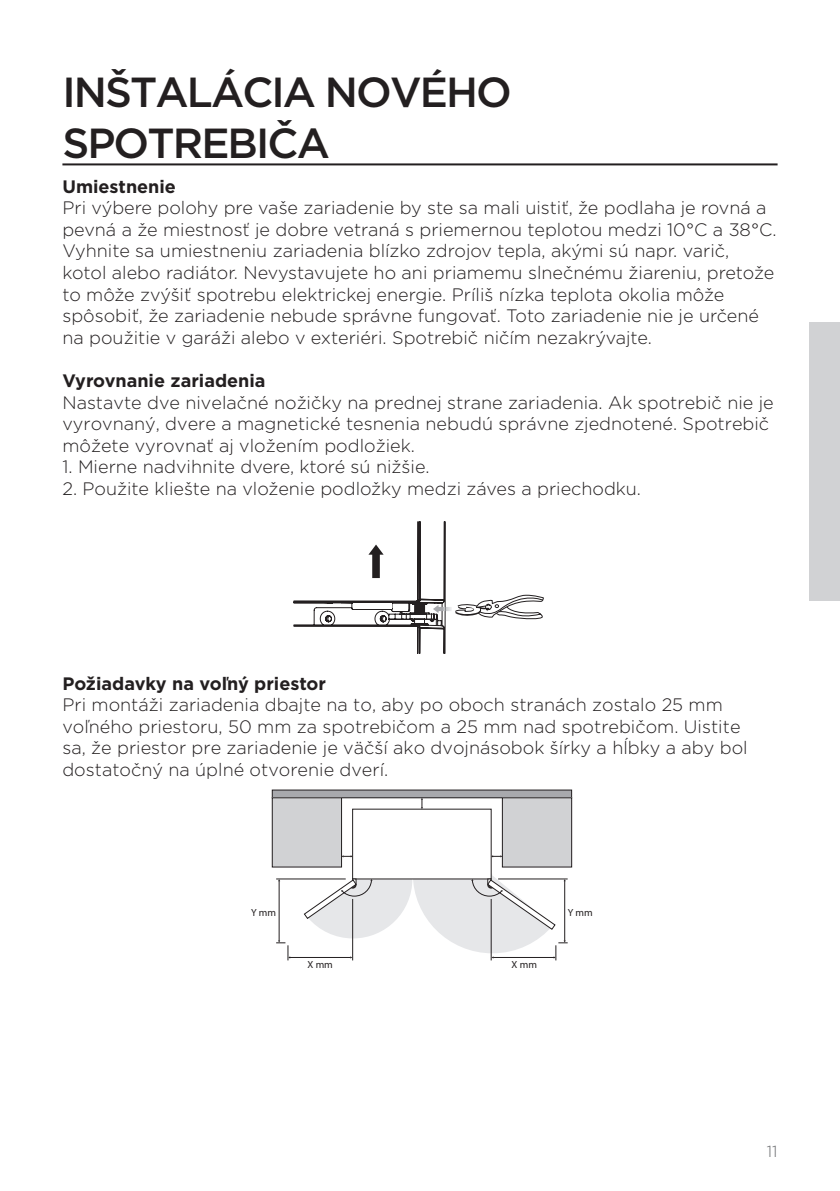
<style>
.page{position:relative;width:840px;height:1191px;background:#fff}
.page>*{position:absolute;margin:0;border:0;box-sizing:border-box;transform-origin:0 0}
.glavni_naslov{font:500 42px/50.4px "Gotham";letter-spacing:-.045em;color:#231f20}
.seznam{font:300 18px/21.6px "Gotham";color:#231f20}
.besedilo{font:300 18px/21.6px "Gotham";color:#231f20}
.seznam-2{font:700 18px "Gotham";color:#231f20}
.t1{font:300 16px "Gotham";color:#6c6d70}
.t2{font:10.4px "Myriad Pro";color:#231f20}
</style>
<div class="page">
<div style="left:808px;top:322px;width:31px;height:279px;background:#d1d2d4"></div>
<hr style="left:62px;top:163px;width:715px;height:2px;background:#231f20">
<svg style="left:455px;top:594px;width:88px;height:26px"></svg>
<svg style="left:293px;top:521px;width:152px;height:132px"></svg>
<img style="left:432px;top:604px;width:19px;height:9px">
<div style="left:272px;top:790px;width:299px;height:8px;background:#a8a9ad"></div>
<div style="left:272px;top:798px;width:69px;height:69px;background:#d1d2d4"></div>
<div style="left:272px;top:797px;width:70px;height:70px;border:1px solid #231f20"></div>
<hr style="left:290px;top:957px;width:60px;height:1px;background:#231f20">
<hr style="left:278px;top:881px;width:1px;height:60px;background:#231f20">
<svg style="left:276px;top:940px;width:14px;height:20px"></svg>
<hr style="left:276px;top:878px;width:69px;height:1px;background:#231f20">
<svg style="left:303px;top:797px;width:269px;height:163px"></svg>
<p class="glavni_naslov" style="left:62px;top:67px;width:450px">INŠTALÁCIA NOVÉHO<br>SPOTREBIČA</p>
<p class="seznam-2" style="left:62px;top:174px;width:115px">Umiestnenie</p>
<p class="seznam" style="left:62px;top:196px;width:715px">Pri výbere polohy pre vaše zariadenie by ste sa mali uistiť, že podlaha je rovná a pevná a že miestnosť je dobre vetraná s priemernou teplotou medzi 10°C a 38°C.<br>Vyhnite sa umiestneniu zariadenia blízko zdrojov tepla, akými sú napr. varič, kotol alebo radiátor. Nevystavujete ho ani priamemu slnečnému žiareniu, pretože to môže zvýšiť spotrebu elektrickej energie. Príliš nízka teplota okolia môže spôsobiť, že zariadenie nebude správne fungovať. Toto zariadenie nie je určené na použitie v garáži alebo v exteriéri. Spotrebič ničím nezakrývajte.</p>
<p class="seznam-2" style="left:62px;top:369px;width:204px">Vyrovnanie zariadenia</p>
<p class="besedilo" style="left:62px;top:391px;width:712px">Nastavte dve nivelačné nožičky na prednej strane zariadenia. Ak spotrebič nie je vyrovnaný, dvere a magnetické tesnenia nebudú správne zjednotené. Spotrebič môžete vyrovnať aj vložením podložiek.</p>
<p class="seznam" style="left:62px;top:456px;width:368px">1. Mierne nadvihnite dvere, ktoré sú nižšie.</p>
<p class="seznam" style="left:62px;top:477px;width:580px">2. Použite kliešte na vloženie podložky medzi záves a priechodku.</p>
<p class="seznam-2" style="left:62px;top:671px;width:265px">Požiadavky na voľný priestor</p>
<p class="besedilo" style="left:62px;top:693px;width:686px">Pri montáži zariadenia dbajte na to, aby po oboch stranách zostalo 25 mm voľného priestoru, 50 mm za spotrebičom a 25 mm nad spotrebičom. Uistite sa, že priestor pre zariadenie je väčší ako dvojnásobok šírky a hĺbky a aby bol dostatočný na úplné otvorenie dverí.</p>
<p class="t2" style="left:251px;top:905px;width:26px">Y mm</p>
<p class="t2" style="left:567px;top:905px;width:26px">Y mm</p>
<p class="t2" style="left:307px;top:958px;width:27px">X mm</p>
<p class="t2" style="left:511px;top:958px;width:27px">X mm</p>
<p class="t1" style="left:766px;top:1140px;width:12px">11</p>
</div>
